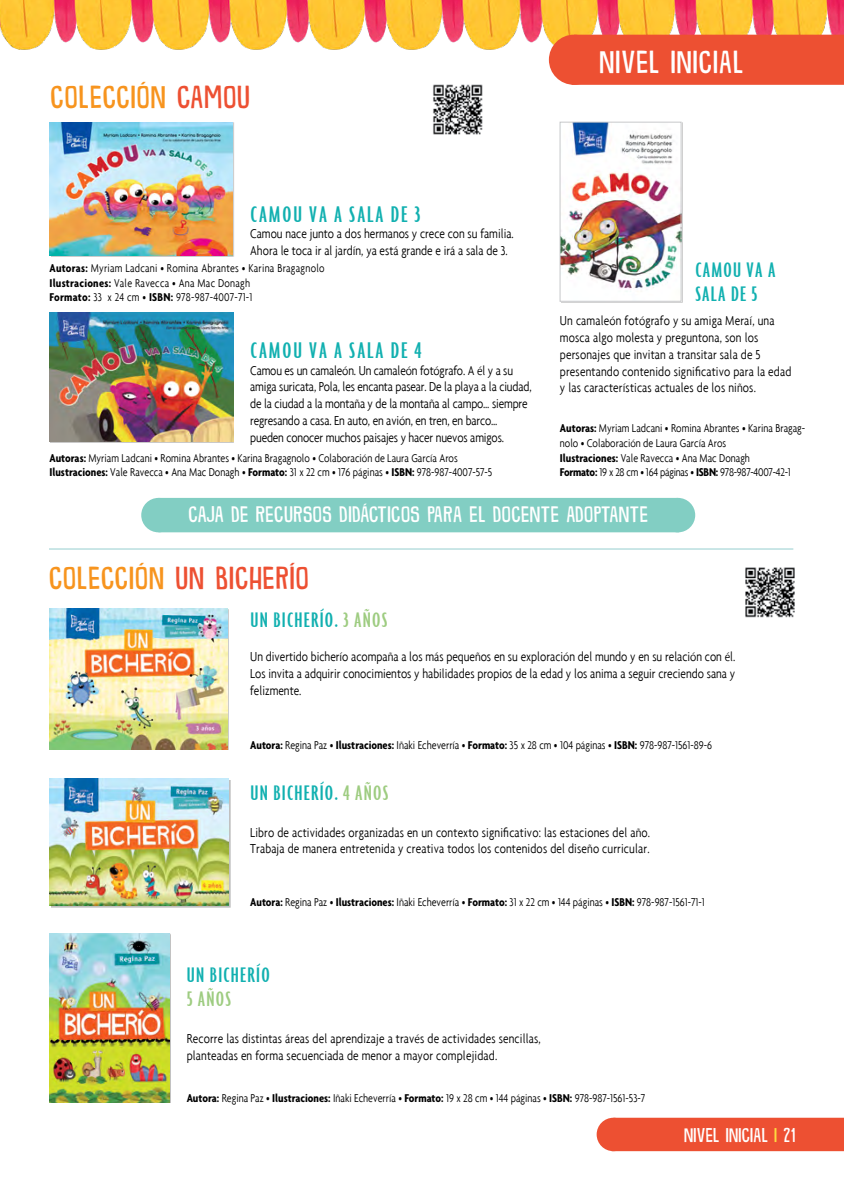
<style>
.page{position:relative;width:844px;height:1191px;background:#fff}
.page>*{position:absolute;margin:0;border:0;box-sizing:border-box;transform-origin:0 0}
.t1{font:28px "DK Snemand";letter-spacing:.04em;color:#ed5032}
.t2{font:28px "DK Snemand";letter-spacing:.04em;color:#f7941e}
.t3{font:28px "DK Snemand";letter-spacing:.04em;color:#fff}
.t4{font:500 ultra-condensed 24.5px "Agenda";letter-spacing:.065em;color:#11b0b0;scale:1.25 1}
.t5{font:500 ultra-condensed 22.75px/24.5px "Agenda";letter-spacing:.045em;color:#11b0b0;scale:1.25 1}
.t6{font:500 ultra-condensed 22.75px "Agenda";color:#9ecc81;scale:1.25 1}
.t7{font:19.6px "DK Snemand";letter-spacing:.025em;color:#fff}
.t8{font:17.5px "DK Snemand";letter-spacing:.02em;color:#fff}
.t9{font:300 condensed 14px/16.8px "Agenda";letter-spacing:.01em;color:#000}
.t10{font:300 condensed 14px/16.8px "Agenda";letter-spacing:-.01em;color:#000}
.t11{font:300 condensed 12.25px/14.7px "Agenda";color:#000}
.t12{font:300 condensed 12.25px/14.7px "Agenda";letter-spacing:.02em;color:#000}
.s1{color:#ed5032}
.s2{font-weight:700}
.s3{color:#f7941e}
.s4{color:#9ecc81}
.s5{color:#fddc40}
</style>
<div class="page">
<img style="left:0;top:0;width:843px;height:50px">
<hr style="left:49px;top:548px;width:744px;height:1px;background:#96cecf">
<div style="left:617px;top:1117px;width:226px;height:34px;background:#ed5032"></div>
<div style="left:596px;top:1117px;width:34px;height:34px;background:#ed5032;border-radius:50%"></div>
<img style="left:561px;top:124px;width:118px;height:168px">
<div style="left:559px;top:122px;width:122px;height:179px;border:1px solid #c7c8ca"></div>
<img style="left:50px;top:312px;width:183px;height:130px">
<div style="left:579px;top:35px;width:264px;height:50px;background:#ed5032"></div>
<div style="left:548px;top:35px;width:51px;height:50px;background:#ed5032;border-radius:50%"></div>
<div style="left:163px;top:498px;width:529px;height:34px;background:#82cec3"></div>
<div style="left:660px;top:498px;width:35px;height:34px;background:#82cec3;border-radius:50%"></div>
<div style="left:141px;top:498px;width:35px;height:34px;background:#82cec3;border-radius:50%"></div>
<div style="left:51px;top:122px;width:183px;height:135px;background:#000;opacity:.3"></div>
<img style="left:50px;top:122px;width:183px;height:133px">
<img style="left:50px;top:933px;width:119px;height:169px">
<img style="left:50px;top:779px;width:179px;height:127px">
<img style="left:50px;top:608px;width:177px;height:141px">
<img style="left:433px;top:84px;width:50px;height:51px">
<img style="left:745px;top:567px;width:49px;height:50px">
<h1 class="t2" style="left:51px;top:78px;width:201px">COLECCIÓN <span class="s1">CAMOU</span></h1>
<h1 class="t3" style="left:599px;top:43px;width:145px">NIVEL INICIAL</h1>
<h2 class="t4" style="left:250px;top:201px;width:138px">CAMOU VA A SALA DE 3</h2>
<p class="t9" style="left:250px;top:225px;width:265px">Camou nace junto a dos hermanos y crece con su familia.<br>Ahora le toca ir al jardín, ya está grande e irá a sala de 3.</p>
<p class="t12" style="left:49px;top:260px;width:276px"><span class="s2">Autoras:</span> Myriam Ladcani • Romina Abrantes • Karina Bragagnolo<br><span class="s2">Ilustraciones:</span> Vale Ravecca • Ana Mac Donagh<br><span class="s2">Formato:</span> 33 x 24 cm • <span class="s2">ISBN:</span> 978-987-4007-71-1</p>
<h2 class="t4" style="left:250px;top:337px;width:138px">CAMOU VA A SALA DE 4</h2>
<p class="t10" style="left:250px;top:361px;width:283px">Camou es un camaleón. Un camaleón fotógrafo. A él y a su amiga suricata, Pola, les encanta pasear. De la playa a la ciudad, de la ciudad a la montaña y de la montaña al campo… siempre regresando a casa. En auto, en avión, en tren, en barco… pueden conocer muchos paisajes y hacer nuevos amigos.</p>
<p class="t11" style="left:49px;top:450px;width:444px"><span class="s2">Autoras:</span> Myriam Ladcani • Romina Abrantes • Karina Bragagnolo • Colaboración de Laura García Aros<br><span class="s2">Ilustraciones:</span> Vale Ravecca • Ana Mac Donagh • <span class="s2">Formato:</span> 31 x 22 cm • 176 páginas • <span class="s2">ISBN:</span> 978-987-4007-57-5</p>
<h3 class="t5" style="left:695px;top:257px;width:65px">CAMOU VA A<br>SALA DE 5</h3>
<p class="t9" style="left:559px;top:312px;width:233px">Un camaleón fotógrafo y su amiga Meraí, una mosca algo molesta y preguntona, son los personajes que invitan a transitar sala de 5 presentando contenido significativo para la edad y las características actuales de los niños.</p>
<p class="t11" style="left:559px;top:421px;width:247px"><span class="s2">Autoras:</span> Myriam Ladcani • Romina Abrantes • Karina Bragag&shy;nolo • Colaboración de Laura García Aros<br><span class="s2">Ilustraciones:</span> Vale Ravecca • Ana Mac Donagh<br><span class="s2">Formato:</span> 19 x 28 cm • 164 páginas • <span class="s2">ISBN:</span> 978-987-4007-42-1</p>
<h3 class="t7" style="left:188px;top:501px;width:460px">CAJA DE RECURSOS DIDÁCTICOS PARA EL DOCENTE ADOPTANTE</h3>
<h1 class="t1" style="left:49px;top:558px;width:261px"><span class="s3">COLECCIÓN</span> UN BICHERÍO</h1>
<h3 class="t5" style="left:250px;top:607px;width:111px">UN BICHERÍO. <span class="s4">3 AÑOS</span></h3>
<p class="t9" style="left:250px;top:648px;width:486px;text-align:justify">Un divertido bicherío acompaña a los más pequeños en su exploración del mundo y en su relación con él.<br>Los invita a adquirir conocimientos y habilidades propios de la edad y los anima a seguir creciendo sana y felizmente.</p>
<p class="t11" style="left:250px;top:737px;width:463px"><span class="s2">Autora:</span> Regina Paz • <span class="s2">Ilustraciones:</span> Iñaki Echeverría • <span class="s2">Formato:</span> 35 x 28 cm • 104 páginas • <span class="s2">ISBN:</span> 978-987-1561-89-6</p>
<h3 class="t5" style="left:250px;top:780px;width:112px">UN BICHERÍO. <span class="s4">4 AÑOS</span></h3>
<p class="t9" style="left:250px;top:823px;width:401px">Libro de actividades organizadas en un contexto significativo: las estaciones del año.<br>Trabaja de manera entretenida y creativa todos los contenidos del diseño curricular.</p>
<p class="t11" style="left:250px;top:894px;width:456px"><span class="s2">Autora:</span> Regina Paz • <span class="s2">Ilustraciones:</span> Iñaki Echeverría • <span class="s2">Formato:</span> 31 x 22 cm • 144 páginas • <span class="s2">ISBN:</span> 978-987-1561-71-1</p>
<h3 class="t5" style="left:187px;top:962px;width:68px">UN BICHERÍO</h3>
<h3 class="t6" style="left:187px;top:987px;width:37px">5 AÑOS</h3>
<p class="t9" style="left:187px;top:1029px;width:355px">Recorre las distintas áreas del aprendizaje a través de actividades sencillas, planteadas en forma secuenciada de menor a mayor complejidad.</p>
<p class="t11" style="left:187px;top:1091px;width:460px"><span class="s2">Autora:</span> Regina Paz • <span class="s2">Ilustraciones:</span> Iñaki Echeverría • <span class="s2">Formato:</span> 19 x 28 cm • 144 páginas • <span class="s2">ISBN:</span> 978-987-1561-53-7</p>
<p class="t8" style="left:683px;top:1123px;width:113px">NIVEL INICIAL <span class="s5">I</span> 21</p>
</div>
